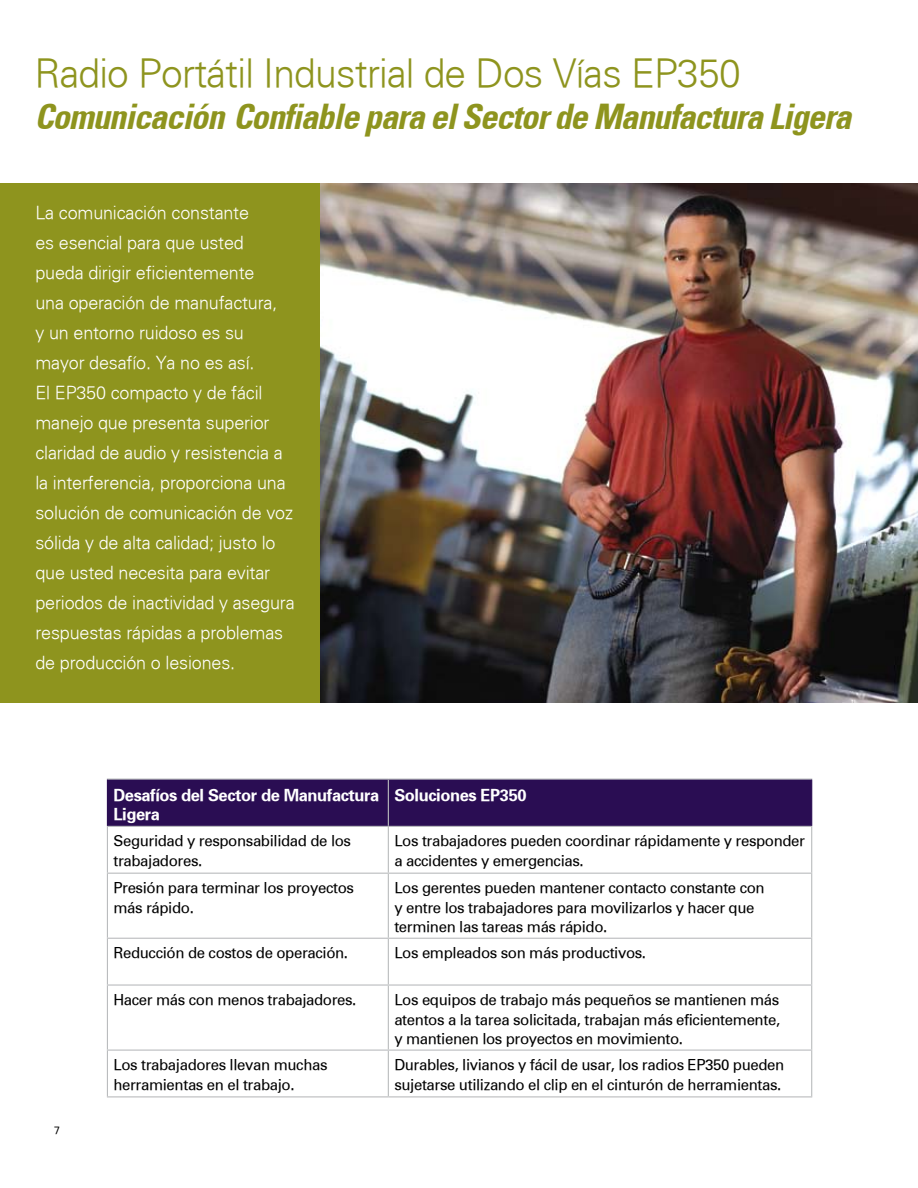
<style>
.page{position:relative;width:918px;height:1188px;background:#fff}
.page>*{position:absolute;margin:0;border:0;box-sizing:border-box;transform-origin:0 0}
.t1{font:300 39px "Univers";letter-spacing:-.02em;color:#8e941e}
.t2{font:italic 700 condensed 34.5px "Univers";letter-spacing:-.03em;color:#8e941e}
.t3{font:300 18px/30px "Univers";letter-spacing:-.01em;color:#fff}
.t4{font:700 16.5px/19.5px "Univers";letter-spacing:-.025em;color:#fff}
.t5{font:15px/19.5px "Univers";letter-spacing:-.025em;color:#000}
.t6{font:10.5px "Univers";color:#000}
</style>
<div class="page">
<div style="left:108px;top:780px;width:703px;height:46px;background:#2a0d53"></div>
<hr style="left:107px;top:778px;width:281px;height:2px;background:#babcbe">
<hr style="left:388px;top:778px;width:424px;height:2px;background:#babcbe">
<hr style="left:388px;top:780px;width:1px;height:46px;background:#babcbe">
<hr style="left:107px;top:826px;width:281px;height:1px;background:#babcbe">
<hr style="left:107px;top:827px;width:1px;height:46px;background:#babcbe">
<hr style="left:388px;top:826px;width:424px;height:1px;background:#babcbe">
<hr style="left:388px;top:827px;width:1px;height:46px;background:#babcbe">
<hr style="left:811px;top:827px;width:1px;height:46px;background:#babcbe">
<hr style="left:107px;top:873px;width:281px;height:1px;background:#babcbe">
<hr style="left:107px;top:874px;width:1px;height:64px;background:#babcbe">
<hr style="left:388px;top:873px;width:424px;height:1px;background:#babcbe">
<hr style="left:388px;top:874px;width:1px;height:64px;background:#babcbe">
<hr style="left:811px;top:874px;width:1px;height:64px;background:#babcbe">
<hr style="left:107px;top:938px;width:281px;height:1px;background:#babcbe">
<hr style="left:107px;top:939px;width:1px;height:45px;background:#babcbe">
<hr style="left:388px;top:938px;width:424px;height:1px;background:#babcbe">
<hr style="left:388px;top:939px;width:1px;height:45px;background:#babcbe">
<hr style="left:811px;top:939px;width:1px;height:45px;background:#babcbe">
<hr style="left:107px;top:984px;width:281px;height:2px;background:#babcbe">
<hr style="left:107px;top:986px;width:1px;height:64px;background:#babcbe">
<hr style="left:388px;top:984px;width:424px;height:2px;background:#babcbe">
<hr style="left:388px;top:986px;width:1px;height:64px;background:#babcbe">
<hr style="left:811px;top:986px;width:1px;height:64px;background:#babcbe">
<hr style="left:107px;top:1050px;width:281px;height:1px;background:#babcbe">
<hr style="left:107px;top:1051px;width:1px;height:45px;background:#babcbe">
<hr style="left:388px;top:1050px;width:424px;height:1px;background:#babcbe">
<hr style="left:388px;top:1051px;width:1px;height:45px;background:#babcbe">
<hr style="left:811px;top:1051px;width:1px;height:45px;background:#babcbe">
<hr style="left:107px;top:1096px;width:281px;height:1px;background:#babcbe">
<hr style="left:388px;top:1096px;width:424px;height:1px;background:#babcbe">
<hr style="left:107px;top:780px;width:1px;height:46px;background:#2a0d53">
<hr style="left:811px;top:780px;width:1px;height:46px;background:#2a0d53">
<img style="left:320px;top:183px;width:598px;height:519px">
<div style="left:0;top:183px;width:320px;height:519px;background:#8e941e"></div>
<h1 class="t1" style="left:34px;top:49px;width:708px">Radio Portátil Industrial de Dos Vías EP350</h1>
<h2 class="t2" style="left:34px;top:95px;width:819px">Comunicación Confiable para el Sector de Manufactura Ligera</h2>
<p class="t3" style="left:35px;top:198px;width:261px">La comunicación constante<br>es esencial para que usted pueda dirigir eficientemente<br>una operación de manufactura,<br>y un entorno ruidoso es su mayor desafío. Ya no es así.<br>El EP350 compacto y de fácil manejo que presenta superior claridad de audio y resistencia a la interferencia, proporciona una solución de comunicación de voz sólida y de alta calidad; justo lo que usted necesita para evitar periodos de inactividad y asegura respuestas rápidas a problemas de producción o lesiones.</p>
<p class="t6" style="left:54px;top:1124px;width:7px">7</p>
<p class="t4" style="left:113px;top:785px;width:268px">Desafíos del Sector de Manufactura<br>Ligera</p>
<p class="t4" style="left:394px;top:785px;width:134px">Soluciones EP350</p>
<p class="t5" style="left:113px;top:832px;width:239px">Seguridad y responsabilidad de los trabajadores.</p>
<p class="t5" style="left:394px;top:832px;width:412px">Los trabajadores pueden coordinar rápidamente y responder a accidentes y emergencias.</p>
<p class="t5" style="left:113px;top:878px;width:242px">Presión para terminar los proyectos más rápido.</p>
<p class="t5" style="left:394px;top:878px;width:372px">Los gerentes pueden mantener contacto constante con y entre los trabajadores para movilizarlos y hacer que terminen las tareas más rápido.</p>
<p class="t5" style="left:113px;top:943px;width:236px">Reducción de costos de operación.</p>
<p class="t5" style="left:394px;top:943px;width:253px">Los empleados son más productivos.</p>
<p class="t5" style="left:113px;top:990px;width:245px">Hacer más con menos trabajadores.</p>
<p class="t5" style="left:394px;top:990px;width:387px;text-align:justify">Los equipos de trabajo más pequeños se mantienen más atentos a la tarea solicitada, trabajan más eficientemente, y mantienen los proyectos en movimiento.</p>
<p class="t5" style="left:113px;top:1055px;width:216px">Los trabajadores llevan muchas herramientas en el trabajo.</p>
<p class="t5" style="left:394px;top:1055px;width:392px">Durables, livianos y fácil de usar, los radios EP350 pueden sujetarse utilizando el clip en el cinturón de herramientas.</p>
</div>
